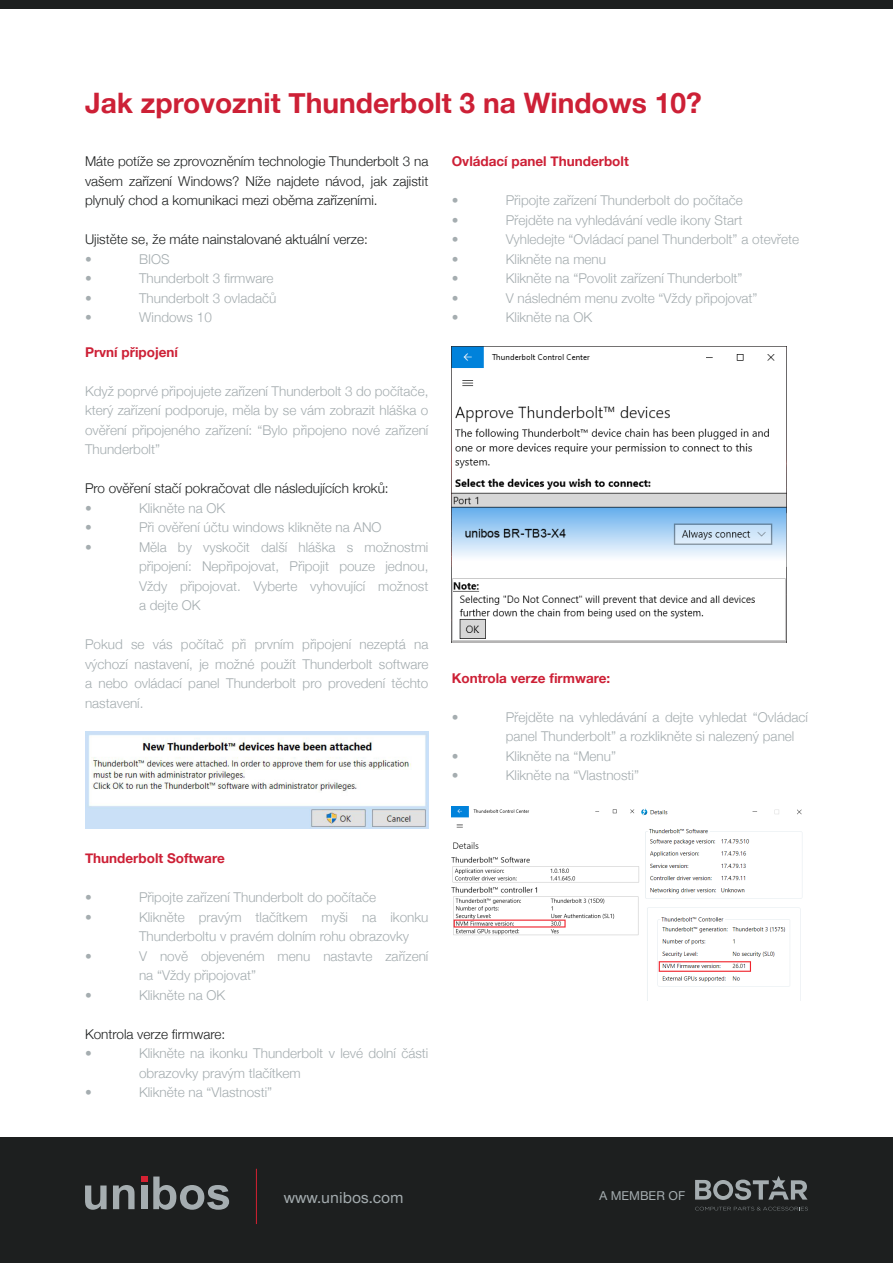
<style>
.page{position:relative;width:893px;height:1263px;background:#fff}
.page>*{position:absolute;margin:0;border:0;box-sizing:border-box;transform-origin:0 0}
.t1{font:700 28.2px "Helvetica Neue";color:#cd2036}
.t2{font:500 16.5px "Nimbus CEZOT";color:#a5adb0}
.t3{font:300 13.5px/19.5px "Helvetica Neue";color:#a5adb0}
.t4{font:300 13.5px/19.5px "Helvetica Neue";color:#1d1f1f;text-align:justify}
.t5{font:700 13.5px "Helvetica Neue";color:#cd2036}
.t6{font:500 13.2px "Nimbus CEZOT";color:#a5adb0}
</style>
<div class="page">
<div style="left:0;top:1137px;width:893px;height:126px;background:#1d1f1f"></div>
<svg style="left:85px;top:1185px;width:22px;height:25px"></svg>
<svg style="left:113px;top:1185px;width:22px;height:24px"></svg>
<svg style="left:141px;top:1176px;width:6px;height:6px"></svg>
<div style="left:141px;top:1185px;width:6px;height:24px;background:#a5adb0"></div>
<svg style="left:153px;top:1176px;width:76px;height:34px"></svg>
<hr style="left:256px;top:1169px;width:1px;height:55px;background:#d52132">
<svg style="left:695px;top:1176px;width:112px;height:24px"></svg>
<svg style="left:695px;top:1207px;width:113px;height:3px"></svg>
<img style="left:85px;top:732px;width:343px;height:96px">
<img style="left:452px;top:346px;width:334px;height:297px">
<div style="left:0;top:0;width:893px;height:9px;background:#1d1f1f"></div>
<img style="left:452px;top:806px;width:351px;height:194px">
<p class="t1" style="left:85px;top:77px;width:618px">Jak zprovoznit Thunderbolt 3 na Windows 10?</p>
<p class="t4" style="left:85px;top:151px;width:345px">Máte potíže se zprovozněním technologie Thunderbolt 3 na vašem zařízení Windows? Níže najdete návod, jak zajistit plynulý chod a komunikaci mezi oběma zařízeními.</p>
<p class="t4" style="left:85px;top:229px;width:284px">Ujistěte se, že máte nainstalované aktuální verze:</p>
<p class="t3" style="left:85px;top:248px;width:8px">•</p>
<p class="t3" style="left:139px;top:248px;width:32px">BIOS</p>
<p class="t3" style="left:85px;top:268px;width:8px">•</p>
<p class="t3" style="left:139px;top:268px;width:136px">Thunderbolt 3 firmware</p>
<p class="t3" style="left:85px;top:287px;width:8px">•</p>
<p class="t3" style="left:139px;top:287px;width:139px">Thunderbolt 3 ovladačů</p>
<p class="t3" style="left:85px;top:307px;width:8px">•</p>
<p class="t3" style="left:139px;top:307px;width:74px">Windows 10</p>
<p class="t5" style="left:85px;top:340px;width:94px">První připojení</p>
<p class="t3" style="left:85px;top:380px;width:345px;text-align:justify">Když poprvé připojujete zařízení Thunderbolt 3 do počítače, který zařízení podporuje, měla by se vám zobrazit hláška o ověření připojeného zařízení: “Bylo připojeno nové zařízení Thunderbolt”</p>
<p class="t4" style="left:85px;top:478px;width:305px">Pro ověření stačí pokračovat dle následujících kroků:</p>
<p class="t3" style="left:85px;top:497px;width:8px">•</p>
<p class="t3" style="left:139px;top:497px;width:88px">Klikněte na OK</p>
<p class="t3" style="left:85px;top:517px;width:8px">•</p>
<p class="t3" style="left:139px;top:517px;width:244px">Při ověření účtu windows klikněte na ANO</p>
<p class="t3" style="left:85px;top:536px;width:8px">•</p>
<p class="t3" style="left:139px;top:536px;width:291px;text-align:justify">Měla by vyskočit další hláška s možnostmi připojení: Nepřipojovat, Připojit pouze jednou, Vždy připojovat. Vyberte vyhovující možnost a dejte OK</p>
<p class="t3" style="left:85px;top:634px;width:345px;text-align:justify">Pokud se vás počítač při prvním připojení nezeptá na výchozí nastavení, je možné použít Thunderbolt software a nebo ovládací panel Thunderbolt pro provedení těchto nastavení.</p>
<p class="t5" style="left:452px;top:149px;width:178px">Ovládací panel Thunderbolt</p>
<p class="t3" style="left:452px;top:190px;width:8px">•</p>
<p class="t3" style="left:506px;top:190px;width:239px">Připojte zařízení Thunderbolt do počítače</p>
<p class="t3" style="left:452px;top:209px;width:8px">•</p>
<p class="t3" style="left:506px;top:209px;width:238px">Přejděte na vyhledávání vedle ikony Start</p>
<p class="t3" style="left:452px;top:229px;width:8px">•</p>
<p class="t3" style="left:506px;top:229px;width:295px">Vyhledejte “Ovládací panel Thunderbolt” a otevřete</p>
<p class="t3" style="left:452px;top:248px;width:8px">•</p>
<p class="t3" style="left:506px;top:248px;width:102px">Klikněte na menu</p>
<p class="t3" style="left:452px;top:268px;width:8px">•</p>
<p class="t3" style="left:506px;top:268px;width:238px">Klikněte na “Povolit zařízení Thunderbolt”</p>
<p class="t3" style="left:452px;top:287px;width:8px">•</p>
<p class="t3" style="left:506px;top:287px;width:253px">V následném menu zvolte “Vždy připojovat”</p>
<p class="t3" style="left:452px;top:307px;width:8px">•</p>
<p class="t3" style="left:506px;top:307px;width:88px">Klikněte na OK</p>
<p class="t5" style="left:452px;top:665px;width:160px">Kontrola verze firmware:</p>
<p class="t3" style="left:452px;top:706px;width:8px">•</p>
<p class="t3" style="left:506px;top:706px;width:304px">Přejděte na vyhledávání a dejte vyhledat “Ovládací panel Thunderbolt” a rozklikněte si nalezený panel</p>
<p class="t3" style="left:452px;top:745px;width:8px">•</p>
<p class="t3" style="left:506px;top:745px;width:112px">Klikněte na “Menu”</p>
<p class="t3" style="left:452px;top:765px;width:8px">•</p>
<p class="t3" style="left:506px;top:765px;width:135px">Klikněte na “Vlastnosti”</p>
<p class="t5" style="left:85px;top:846px;width:141px">Thunderbolt Software</p>
<p class="t3" style="left:85px;top:887px;width:8px">•</p>
<p class="t3" style="left:139px;top:887px;width:239px">Připojte zařízení Thunderbolt do počítače</p>
<p class="t3" style="left:85px;top:906px;width:8px">•</p>
<p class="t3" style="left:139px;top:906px;width:291px">Klikněte pravým tlačítkem myši na ikonku<br>Thunderboltu v pravém dolním rohu obrazovky</p>
<p class="t3" style="left:85px;top:945px;width:8px">•</p>
<p class="t3" style="left:139px;top:945px;width:291px">V nově objeveném menu nastavte zařízení na “Vždy připojovat”</p>
<p class="t3" style="left:85px;top:984px;width:8px">•</p>
<p class="t3" style="left:139px;top:984px;width:88px">Klikněte na OK</p>
<p class="t4" style="left:85px;top:1023px;width:142px">Kontrola verze firmware:</p>
<p class="t3" style="left:85px;top:1043px;width:8px">•</p>
<p class="t3" style="left:139px;top:1043px;width:291px">Klikněte na ikonku Thunderbolt v levé dolní části obrazovky pravým tlačítkem</p>
<p class="t3" style="left:85px;top:1082px;width:8px">•</p>
<p class="t3" style="left:139px;top:1082px;width:135px">Klikněte na “Vlastnosti”</p>
<p class="t2" style="left:284px;top:1188px;width:121px">www.unibos.com</p>
<p class="t6" style="left:599px;top:1188px;width:88px">A MEMBER OF</p>
</div>
